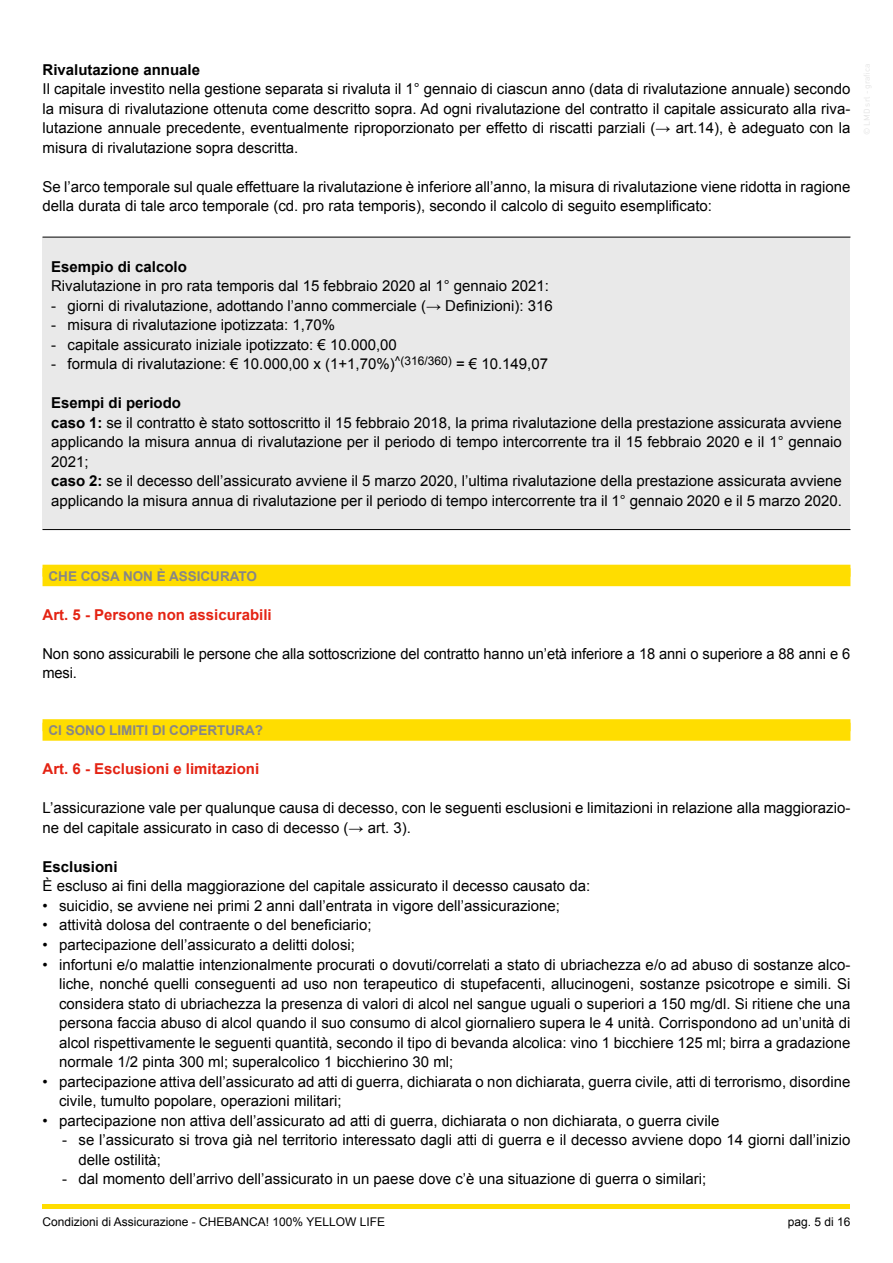
<style>
.page{position:relative;width:893px;height:1263px;background:#fff}
.page>*{position:absolute;margin:0;border:0;box-sizing:border-box;transform-origin:0 0}
.t1{font:15px/19.5px "Arial";color:#000}
.t2{font:700 15px "Arial";color:#e42313}
.t3{font:700 15px "Arial";color:#000}
.t4{font:700 13.5px "Arial";color:#878686}
.t5{font:12px "Arial";color:#000}
.s1{font-weight:700}
</style>
<div class="page">
<hr style="left:43px;top:1205px;width:807px;height:4px;background:#fd0">
<div style="left:43px;top:565px;width:807px;height:12px;background:#fd0"></div>
<div style="left:43px;top:568px;width:807px;height:18px;background:#fd0"></div>
<div style="left:43px;top:719px;width:807px;height:12px;background:#fd0"></div>
<div style="left:43px;top:723px;width:807px;height:18px;background:#fd0"></div>
<div style="left:43px;top:237px;width:807px;height:293px;background:#e9e9e9"></div>
<hr style="left:43px;top:237px;width:807px;height:1px;background:#000">
<hr style="left:43px;top:529px;width:807px;height:1px;background:#000">
<p class="t3" style="left:43px;top:60px;width:159px">Rivalutazione annuale</p>
<p class="t1" style="left:43px;top:79px;width:809px;text-align:justify">Il capitale investito nella gestione separata si rivaluta il 1° gennaio di ciascun anno (data di rivalutazione annuale) secondo la misura di rivalutazione ottenuta come descritto sopra. Ad ogni rivalutazione del contratto il capitale assicurato alla riva&shy;lutazione annuale precedente, eventualmente riproporzionato per effetto di riscatti parziali (→ art.14), è adeguato con la misura di rivalutazione sopra descritta.</p>
<p class="t1" style="left:43px;top:177px;width:809px">Se l’arco temporale sul quale effettuare la rivalutazione è inferiore all’anno, la misura di rivalutazione viene ridotta in ragione della durata di tale arco temporale (cd. pro rata temporis), secondo il calcolo di seguito esemplificato:</p>
<p class="t3" style="left:51px;top:257px;width:137px">Esempio di calcolo</p>
<p class="t1" style="left:51px;top:276px;width:499px">Rivalutazione in pro rata temporis dal 15 febbraio 2020 al 1° gennaio 2021:</p>
<p class="t1" style="left:51px;top:296px;width:503px">- giorni di rivalutazione, adottando l’anno commerciale (→ Definizioni): 316</p>
<p class="t1" style="left:51px;top:315px;width:286px">- misura di rivalutazione ipotizzata: 1,70%</p>
<p class="t1" style="left:51px;top:335px;width:347px">- capitale assicurato iniziale ipotizzato: € 10.000,00</p>
<p class="t1" style="left:51px;top:354px;width:499px">- formula di rivalutazione: € 10.000,00 x (1+1,70%)<sup>^(316/360)</sup> = € 10.149,07</p>
<p class="t1" style="left:51px;top:393px;width:792px"><span class="s1">Esempi di periodo<br>caso 1:</span> se il contratto è stato sottoscritto il 15 febbraio 2018, la prima rivalutazione della prestazione assicurata avviene applicando la misura annua di rivalutazione per il periodo di tempo intercorrente tra il 15 febbraio 2020 e il 1° gennaio 2021;<br><span class="s1">caso 2:</span> se il decesso dell’assicurato avviene il 5 marzo 2020, l’ultima rivalutazione della prestazione assicurata avviene applicando la misura annua di rivalutazione per il periodo di tempo intercorrente tra il 1° gennaio 2020 e il 5 marzo 2020.</p>
<p class="t4" style="left:49px;top:567px;width:210px">CHE COSA NON È ASSICURATO</p>
<p class="t2" style="left:43px;top:605px;width:231px">Art. 5 - Persone non assicurabili</p>
<p class="t1" style="left:43px;top:644px;width:809px">Non sono assicurabili le persone che alla sottoscrizione del contratto hanno un’età inferiore a 18 anni o superiore a 88 anni e 6 mesi.</p>
<p class="t4" style="left:49px;top:722px;width:216px">CI SONO LIMITI DI COPERTURA?</p>
<p class="t2" style="left:43px;top:759px;width:218px">Art. 6 - Esclusioni e limitazioni</p>
<p class="t1" style="left:43px;top:799px;width:809px">L’assicurazione vale per qualunque causa di decesso, con le seguenti esclusioni e limitazioni in relazione alla maggiorazio&shy;ne del capitale assicurato in caso di decesso (→ art. 3).</p>
<p class="t3" style="left:43px;top:857px;width:77px">Esclusioni</p>
<p class="t1" style="left:43px;top:877px;width:549px">È escluso ai fini della maggiorazione del capitale assicurato il decesso causato da:</p>
<p class="t1" style="left:43px;top:896px;width:519px">• suicidio, se avviene nei primi 2 anni dall’entrata in vigore dell’assicurazione;</p>
<p class="t1" style="left:43px;top:916px;width:331px">• attività dolosa del contraente o del beneficiario;</p>
<p class="t1" style="left:43px;top:935px;width:314px">• partecipazione dell’assicurato a delitti dolosi;</p>
<p class="t1" style="left:59px;top:955px;width:793px;text-align:justify;text-indent:-16px">• infortuni e/o malattie intenzionalmente procurati o dovuti/correlati a stato di ubriachezza e/o ad abuso di sostanze alco&shy;liche, nonché quelli conseguenti ad uso non terapeutico di stupefacenti, allucinogeni, sostanze psicotrope e simili. Si considera stato di ubriachezza la presenza di valori di alcol nel sangue uguali o superiori a 150 mg/dl. Si ritiene che una persona faccia abuso di alcol quando il suo consumo di alcol giornaliero supera le 4 unità. Corrispondono ad un’unità di alcol rispettivamente le seguenti quantità, secondo il tipo di bevanda alcolica: vino 1 bicchiere 125 ml; birra a gradazione normale 1/2 pinta 300 ml; superalcolico 1 bicchierino 30 ml;</p>
<p class="t1" style="left:59px;top:1072px;width:793px;text-indent:-16px">• partecipazione attiva dell’assicurato ad atti di guerra, dichiarata o non dichiarata, guerra civile, atti di terrorismo, disordine civile, tumulto popolare, operazioni militari;</p>
<p class="t1" style="left:43px;top:1111px;width:678px">• partecipazione non attiva dell’assicurato ad atti di guerra, dichiarata o non dichiarata, o guerra civile</p>
<p class="t1" style="left:79px;top:1130px;width:773px;text-indent:-16px">- se l’assicurato si trova già nel territorio interessato dagli atti di guerra e il decesso avviene dopo 14 giorni dall’inizio delle ostilità;</p>
<p class="t1" style="left:62px;top:1169px;width:646px">- dal momento dell’arrivo dell’assicurato in un paese dove c’è una situazione di guerra o similari;</p>
<p class="t5" style="left:43px;top:1214px;width:344px">Condizioni di Assicurazione - CHEBANCA! 100% YELLOW LIFE</p>
<p class="t5" style="left:788px;top:1214px;width:64px">pag. 5 di 16</p>
</div>
